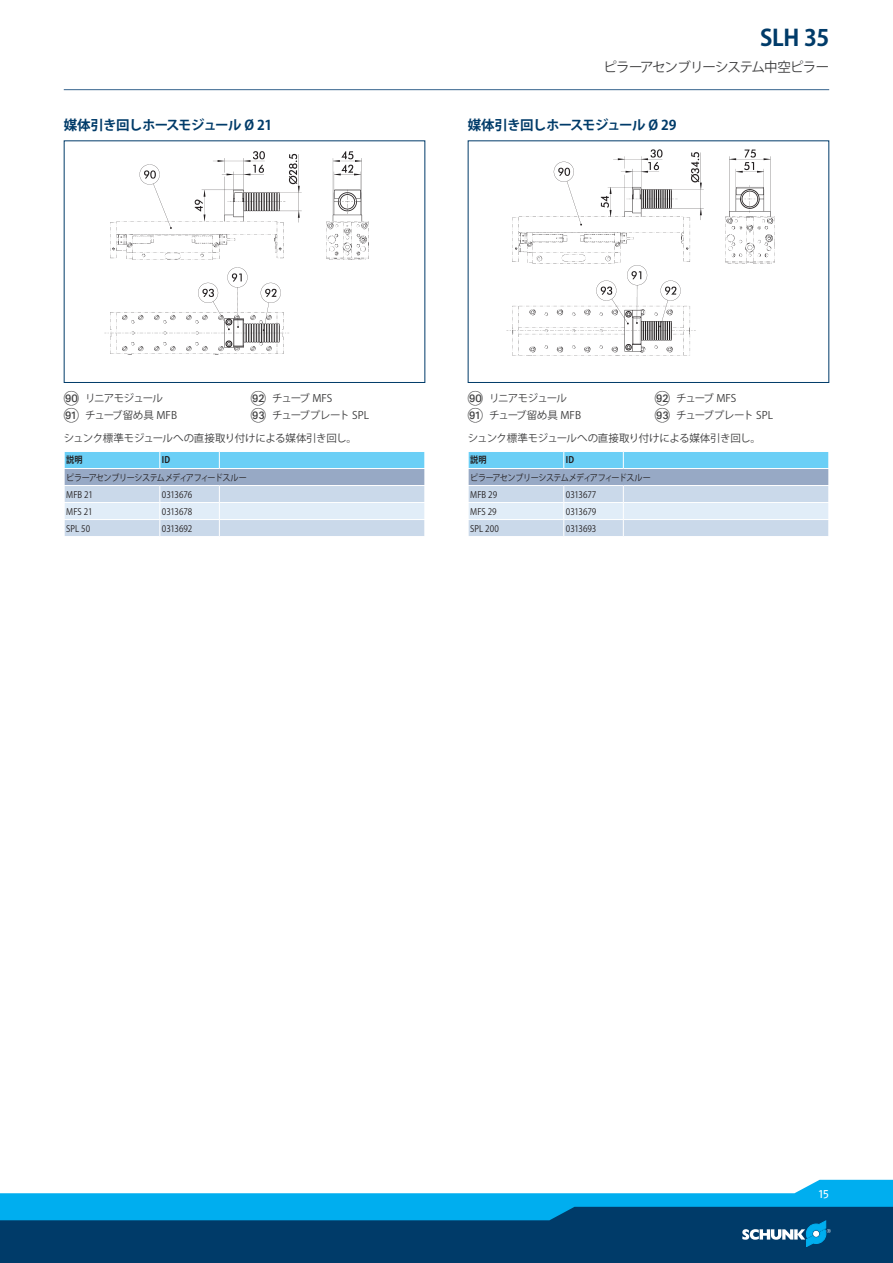
<style>
.page{position:relative;width:893px;height:1263px;background:#fff}
.page>*{position:absolute;margin:0;border:0;box-sizing:border-box;transform-origin:0 0}
.t1{font:700 22.5px "Koz Go Pr 6 N";color:#003b69}
.t2{font:700 13.5px "Koz Go Pr 6 N";letter-spacing:-.055em;color:#003b69}
.t3{font:13.5px "Koz Go Pr 6 N";letter-spacing:-.06em;color:#3e3e3f}
.t4{font:12px "SCHUNK Fago Pro";color:#fff}
.t5{font:10.5px/17px "Koz Go Pr 6 N";letter-spacing:-.07em;color:#3e3e3f}
.t6{font:10.5px "Koz Go Pr 6 N";letter-spacing:-.045em;color:#3e3e3f}
.t7{font:9px/17px "Koz Go Pr 6 N";letter-spacing:-.05em;color:#231f20;scale:.9 1}
.t8{font:9px "Koz Go Pr 6 N";letter-spacing:-.01em;color:#231f20;scale:.9 1}
.t9{font:9px "Koz Go Pr 6 N";letter-spacing:-.03em;color:#231f20;scale:.9 1}
.t10{font:700 9px "Koz Go Pr 6 N";letter-spacing:.02em;color:#231f20;scale:.9 1}
.s1{font-family:"Deco Numbers LH Circle";font-size:15px}
</style>
<div class="page">
<div style="left:0;top:1202px;width:893px;height:61px;background:#003b69"></div>
<svg style="left:0;top:1180px;width:893px;height:67px"></svg>
<hr style="left:64px;top:89px;width:765px;height:1px;background:#35628d">
<div style="left:64px;top:140px;width:361px;height:243px;border:1px solid #003b69"></div>
<img style="left:104px;top:151px;width:265px;height:204px">
<svg style="left:64px;top:451px;width:361px;height:85px;background:#b5d3e9"></svg>
<hr style="left:64px;top:485px;width:96px;height:1px;background:#fff">
<hr style="left:160px;top:485px;width:59px;height:1px;background:#fff">
<hr style="left:219px;top:485px;width:206px;height:1px;background:#fff">
<div style="left:468px;top:140px;width:361px;height:243px;border:1px solid #003b69"></div>
<img style="left:506px;top:149px;width:269px;height:207px">
<svg style="left:468px;top:451px;width:361px;height:85px;background:#b5d3e9"></svg>
<hr style="left:468px;top:485px;width:96px;height:1px;background:#fff">
<hr style="left:564px;top:485px;width:59px;height:1px;background:#fff">
<hr style="left:623px;top:485px;width:206px;height:1px;background:#fff">
<p class="t2" style="left:64px;top:117px;width:210px">媒体引き回しホースモジュール Ø 21</p>
<h1 class="t1" style="left:760px;top:25px;width:71px">SLH 35</h1>
<p class="t3" style="left:604px;top:60px;width:227px">ピラーアセンブリーシステム中空ピラー</p>
<p class="t2" style="left:468px;top:117px;width:210px">媒体引き回しホースモジュール Ø 29</p>
<p class="t5" style="left:64px;top:390px;width:115px"><span class="s1">IT</span> リニアモジュール<br><span class="s1">IK</span> チューブ留め具 MFB</p>
<p class="t5" style="left:251px;top:390px;width:120px"><span class="s1">IL</span> チューブ MFS<br><span class="s1">IM</span> チューブプレート SPL</p>
<p class="t6" style="left:64px;top:433px;width:295px">シュンク標準モジュールへの直接取り付けによる媒体引き回し。</p>
<p class="t10" style="left:66px;top:455px;width:20px">説明</p>
<p class="t10" style="left:162px;top:455px;width:11px">ID</p>
<p class="t7" style="left:66px;top:469px;width:202px">ピラーアセンブリーシステムメディアフィードスルー<br>MFB 21</p>
<p class="t9" style="left:162px;top:489px;width:35px">0313676</p>
<p class="t5" style="left:468px;top:390px;width:115px"><span class="s1">IT</span> リニアモジュール<br><span class="s1">IK</span> チューブ留め具 MFB</p>
<p class="t5" style="left:655px;top:390px;width:120px"><span class="s1">IL</span> チューブ MFS<br><span class="s1">IM</span> チューブプレート SPL</p>
<p class="t6" style="left:468px;top:433px;width:295px">シュンク標準モジュールへの直接取り付けによる媒体引き回し。</p>
<p class="t10" style="left:470px;top:455px;width:20px">説明</p>
<p class="t10" style="left:566px;top:455px;width:11px">ID</p>
<p class="t7" style="left:470px;top:469px;width:202px">ピラーアセンブリーシステムメディアフィードスルー<br>MFB 29</p>
<p class="t8" style="left:566px;top:489px;width:35px">0313677</p>
<p class="t9" style="left:66px;top:506px;width:31px">MFS 21</p>
<p class="t8" style="left:162px;top:506px;width:35px">0313678</p>
<p class="t9" style="left:66px;top:523px;width:28px">SPL 50</p>
<p class="t8" style="left:162px;top:523px;width:35px">0313692</p>
<p class="t9" style="left:470px;top:506px;width:31px">MFS 29</p>
<p class="t8" style="left:566px;top:506px;width:35px">0313679</p>
<p class="t9" style="left:470px;top:523px;width:33px">SPL 200</p>
<p class="t8" style="left:566px;top:523px;width:35px">0313693</p>
<p class="t4" style="left:819px;top:1186px;width:12px">15</p>
</div>
